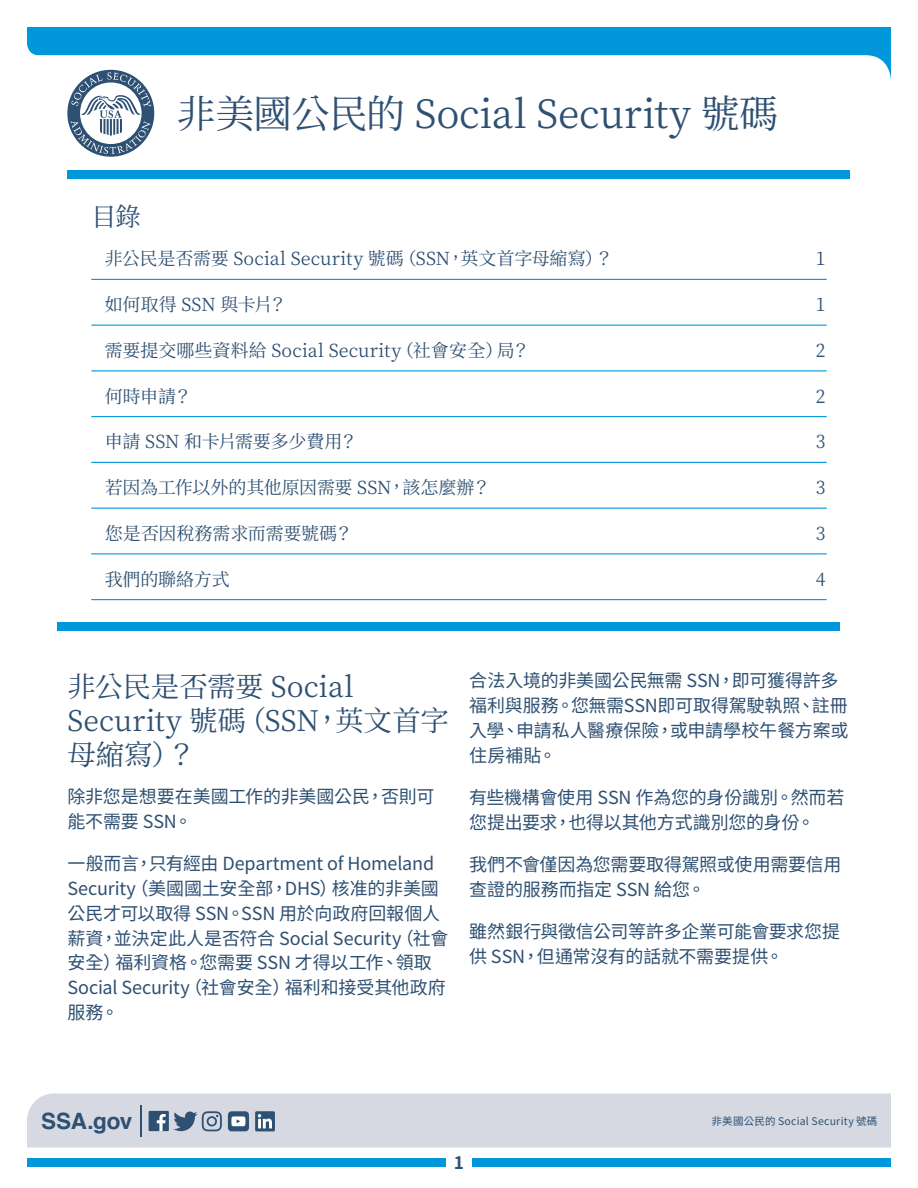
<style>
.page{position:relative;width:918px;height:1188px;background:#fff}
.page>*{position:absolute;margin:0;border:0;box-sizing:border-box;transform-origin:0 0}
.t1{font:39px "Noto Serif CJ Ktc";letter-spacing:-.01em;color:#2e5072}
.t2{font:28.5px/34.2px "Noto Serif CJ Ktc";color:#2e5072}
.t3{font:25.5px "Noto Serif CJ Ktc";color:#2e5072}
.t4{font:700 22.5px "Helvetica";letter-spacing:-.01em;color:#2e5072}
.t5{font:18px/24.8px "Noto Sans CJ Ktc";letter-spacing:-.01em;color:#2e5072}
.t6{font:18px "Noto Serif CJ Ktc";letter-spacing:-.005em;color:#2e5072}
.t7{font:700 17.25px "Noto Sans CJ Ktc";color:#2e5072}
.t8{font:10.5px "Noto Sans CJ Ktc";letter-spacing:.025em;color:#2e5072}
</style>
<div class="page">
<div style="left:27px;top:1159px;width:419px;height:8px;background:#0097db"></div>
<div style="left:472px;top:1159px;width:419px;height:8px;background:#0097db"></div>
<div style="left:27px;top:1094px;width:864px;height:54px;background:#d6d9e2"></div>
<div style="left:68px;top:171px;width:782px;height:8px;background:#0097db"></div>
<svg style="left:27px;top:27px;width:864px;height:53px;fill:#0097db"></svg>
<div style="left:57px;top:622px;width:783px;height:8px;background:#0097db"></div>
<svg style="left:67px;top:70px;width:87px;height:87px"></svg>
<svg style="left:71px;top:72px;width:80px;height:82px"></svg>
<hr style="left:91px;top:279px;width:736px;height:1px;background:#0097db">
<hr style="left:91px;top:325px;width:736px;height:1px;background:#0097db">
<hr style="left:91px;top:370px;width:736px;height:1px;background:#0097db">
<hr style="left:91px;top:416px;width:736px;height:1px;background:#0097db">
<hr style="left:91px;top:462px;width:736px;height:1px;background:#0097db">
<hr style="left:91px;top:508px;width:736px;height:1px;background:#0097db">
<hr style="left:91px;top:553px;width:736px;height:1px;background:#0097db">
<hr style="left:91px;top:599px;width:736px;height:1px;background:#0097db">
<hr style="left:140px;top:1105px;width:2px;height:32px;background:#2e5072">
<div style="left:149px;top:1111px;width:20px;height:20px;background:#2e5072"></div>
<svg style="left:157px;top:1114px;width:9px;height:17px"></svg>
<svg style="left:228px;top:1111px;width:21px;height:20px"></svg>
<svg style="left:173px;top:1111px;width:49px;height:20px"></svg>
<svg style="left:255px;top:1111px;width:20px;height:20px"></svg>
<h1 class="t1" style="left:177px;top:92px;width:603px">非美國公民的 Social Security 號碼</h1>
<h1 class="t3" style="left:91px;top:203px;width:51px">目錄</h1>
<p class="t6" style="left:105px;top:249px;width:510px">非公民是否需要 Social Security 號碼（SSN，英文首字母縮寫）？</p>
<p class="t6" style="left:816px;top:249px;width:11px">1</p>
<p class="t6" style="left:105px;top:294px;width:184px">如何取得 SSN 與卡片？</p>
<p class="t6" style="left:816px;top:294px;width:11px">1</p>
<p class="t6" style="left:105px;top:340px;width:427px">需要提交哪些資料給 Social Security（社會安全）局？</p>
<p class="t6" style="left:816px;top:340px;width:11px">2</p>
<p class="t6" style="left:105px;top:386px;width:89px">何時申請？</p>
<p class="t6" style="left:816px;top:386px;width:11px">2</p>
<p class="t6" style="left:105px;top:432px;width:255px">申請 SSN 和卡片需要多少費用？</p>
<p class="t6" style="left:816px;top:432px;width:11px">3</p>
<p class="t6" style="left:105px;top:477px;width:388px">若因為工作以外的其他原因需要 SSN，該怎麼辦？</p>
<p class="t6" style="left:816px;top:477px;width:11px">3</p>
<p class="t6" style="left:105px;top:523px;width:250px">您是否因稅務需求而需要號碼？</p>
<p class="t6" style="left:816px;top:523px;width:11px">3</p>
<p class="t6" style="left:105px;top:569px;width:127px">我們的聯絡方式</p>
<p class="t6" style="left:816px;top:569px;width:11px">4</p>
<h1 class="t2" style="left:68px;top:670px;width:383px">非公民是否需要 Social<br>Security 號碼（SSN，英文首字母縮寫）？</h1>
<p class="t5" style="left:68px;top:785px;width:368px">除非您是想要在美國工作的非美國公民，否則可能不需要 SSN。</p>
<p class="t5" style="left:68px;top:852px;width:382px">一般而言，只有經由 Department of Homeland<br>Security（美國國土安全部，DHS）核准的非美國公民才可以取得 SSN。SSN 用於向政府回報個人薪資，並決定此人是否符合 Social Security（社會安全）福利資格。您需要 SSN 才得以工作、領取<br>Social Security（社會安全）福利和接受其他政府服務。</p>
<p class="t5" style="left:469px;top:669px;width:381px">合法入境的非美國公民無需 SSN，即可獲得許多福利與服務。您無需SSN即可取得駕駛執照、註冊入學、申請私人醫療保險，或申請學校午餐方案或住房補貼。</p>
<p class="t5" style="left:469px;top:785px;width:377px">有些機構會使用 SSN 作為您的身份識別。然而若您提出要求，也得以其他方式識別您的身份。</p>
<p class="t5" style="left:469px;top:852px;width:374px">我們不會僅因為您需要取得駕照或使用需要信用查證的服務而指定 SSN 給您。</p>
<p class="t5" style="left:469px;top:919px;width:372px">雖然銀行與徵信公司等許多企業可能會要求您提供 SSN，但通常沒有的話就不需要提供。</p>
<p class="t4" style="left:41px;top:1103px;width:93px">SSA.gov</p>
<p class="t8" style="left:712px;top:1115px;width:167px">非美國公民的 Social Security 號碼</p>
<p class="t7" style="left:454px;top:1153px;width:12px">1</p>
</div>
